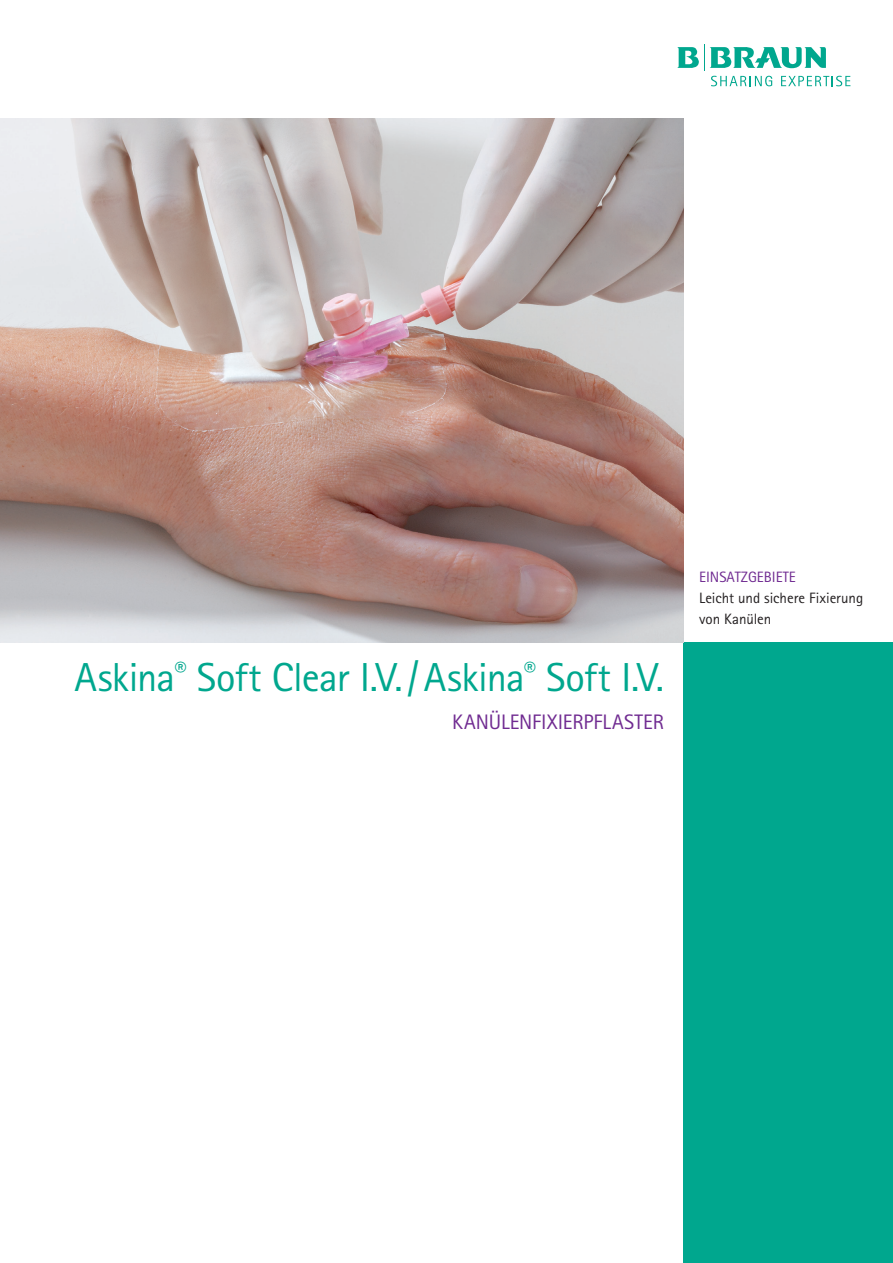
<style>
.page{position:relative;width:893px;height:1263px;background:#fff}
.page>*{position:absolute;margin:0;border:0;box-sizing:border-box;transform-origin:0 0}
.t1{font:40.5px "Rotis Sans Serif Pro";letter-spacing:-.015em;color:#00a78e}
.t2{font:21px "Rotis Sans Serif Pro";color:#702b91}
.t3{font:15px/21px "Rotis Sans Serif Pro";color:#231f20}
.t4{font:15px "Rotis Sans Serif Pro";color:#702b91}
</style>
<div class="page">
<svg style="left:711px;top:76px;width:61px;height:10px"></svg>
<svg style="left:781px;top:76px;width:69px;height:10px"></svg>
<svg style="left:677px;top:44px;width:149px;height:26px"></svg>
<div style="left:683px;top:642px;width:210px;height:621px;background:#00a78e"></div>
<img style="left:0;top:119px;width:683px;height:523px">
<p class="t1" style="left:75px;top:654px;width:591px">Askina<sup>®</sup> Soft Clear I.V./Askina<sup>®</sup> Soft I.V.</p>
<p class="t2" style="left:452px;top:709px;width:213px">KANÜLENFIXIERPFLASTER</p>
<p class="t4" style="left:699px;top:568px;width:98px">EINSATZGEBIETE</p>
<p class="t3" style="left:699px;top:587px;width:166px">Leicht und sichere Fixierung von Kanülen</p>
</div>
